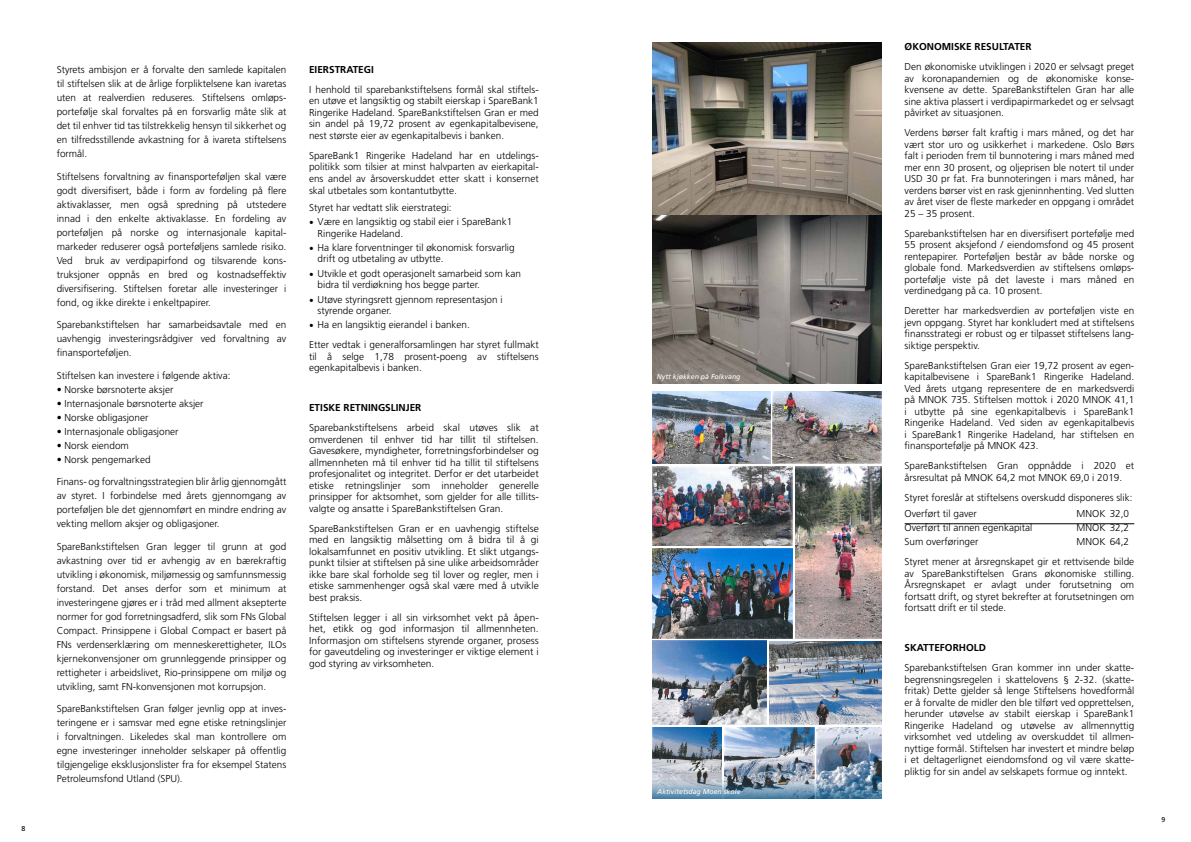
<style>
.page{position:relative;width:1191px;height:842px;background:#fff}
.page>*{position:absolute;margin:0;border:0;box-sizing:border-box;transform-origin:0 0}
.t1{font:300 10px/11.5px "Frutiger";color:#000;text-align:justify}
.t2{font:700 10px "Frutiger";color:#000}
.t3{font:italic 7px "Frutiger";color:#fff}
.t4{font:7px "Frutiger";color:#000}
.s1{font-family:"Minion Pro";font-weight:400;font-size:12px}
</style>
<div class="page">
<img style="left:652px;top:391px;width:118px;height:72px">
<img style="left:773px;top:391px;width:108px;height:72px">
<img style="left:795px;top:466px;width:87px;height:172px">
<img style="left:652px;top:466px;width:140px;height:79px">
<img style="left:652px;top:548px;width:140px;height:90px">
<img style="left:724px;top:728px;width:90px;height:52px">
<img style="left:817px;top:728px;width:65px;height:52px">
<img style="left:652px;top:728px;width:69px;height:52px">
<img style="left:769px;top:641px;width:113px;height:84px">
<img style="left:652px;top:641px;width:114px;height:84px">
<img style="left:652px;top:43px;width:230px;height:340px">
<svg style="left:652px;top:780px;width:230px;height:19px;background:#6e90a9"></svg>
<hr style="left:904px;top:523px;width:230px;height:1px;background:#000">
<p class="t4" style="left:22px;top:824px;width:5px">8</p>
<p class="t1" style="left:57px;top:63px;width:231px;line-height:14px">Styrets ambisjon er å forvalte den samlede kapitalen til stiftelsen slik at de årlige forpliktelsene kan ivaretas uten at realverdien reduseres. Stiftelsens omløps&shy;portefølje skal forvaltes på en forsvarlig måte slik at det til enhver tid tas tilstrekkelig hensyn til sikkerhet og en tilfredsstillende avkastning for å ivareta stiftelsens formål.</p>
<p class="t1" style="left:57px;top:169px;width:231px;line-height:14px">Stiftelsens forvaltning av finansporteføljen skal være godt diversifisert, både i form av fordeling på flere aktivaklasser, men også spredning på utstedere innad i den enkelte aktivaklasse. En fordeling av porteføljen på norske og internasjonale kapital&shy;markeder reduserer også porteføljens samlede risiko.<br>Ved bruk av verdipapirfond og tilsvarende kons&shy;truksjoner oppnås en bred og kostnadseffektiv diversifisering. Stiftelsen foretar alle investeringer i fond, og ikke direkte i enkeltpapirer.</p>
<p class="t1" style="left:57px;top:318px;width:231px;line-height:14px">Sparebankstiftelsen har samarbeidsavtale med en uavhengig investeringsrådgiver ved forvaltning av finansporteføljen.</p>
<p class="t1" style="left:57px;top:369px;width:175px">Stiftelsen kan investere i følgende aktiva:</p>
<p class="t1" style="left:57px;top:383px;width:118px">• Norske børsnoterte aksjer</p>
<p class="t1" style="left:57px;top:397px;width:148px">• Internasjonale børsnoterte aksjer</p>
<p class="t1" style="left:57px;top:411px;width:93px">• Norske obligasjoner</p>
<p class="t1" style="left:57px;top:425px;width:123px">• Internasjonale obligasjoner</p>
<p class="t1" style="left:57px;top:439px;width:74px">• Norsk eiendom</p>
<p class="t1" style="left:57px;top:453px;width:95px">• Norsk pengemarked</p>
<p class="t1" style="left:57px;top:475px;width:231px;line-height:14px">Finans- og forvaltningsstrategien blir årlig gjennomgått av styret. I forbindelse med årets gjennomgang av porteføljen ble det gjennomført en mindre endring av vekting mellom aksjer og obligasjoner.</p>
<p class="t1" style="left:57px;top:539px;width:231px;line-height:14px">SpareBankstiftelsen Gran legger til grunn at god avkastning over tid er avhengig av en bærekraftig utvikling i økonomisk, miljømessig og samfunnsmessig forstand. Det anses derfor som et minimum at investeringene gjøres er i tråd med allment aksepterte normer for god forretningsadferd, slik som FNs Global Compact. Prinsippene i Global Compact er basert på FNs verdenserklæring om menneskerettigheter, ILOs kjernekonvensjoner om grunnleggende prinsipper og rettigheter i arbeidslivet, Rio-prinsippene om miljø og utvikling, samt FN-konvensjonen mot korrupsjon.</p>
<p class="t1" style="left:57px;top:702px;width:231px;line-height:14px">SpareBankstiftelsen Gran følger jevnlig opp at inves&shy;teringene er i samsvar med egne etiske retningslinjer i forvaltningen. Likeledes skal man kontrollere om egne investeringer inneholder selskaper på offentlig tilgjengelige eksklusjonslister fra for eksempel Statens Petroleumsfond Utland (SPU).</p>
<p class="t2" style="left:309px;top:64px;width:66px">EIERSTRATEGI</p>
<p class="t1" style="left:309px;top:84px;width:231px">I henhold til sparebankstiftelsens formål skal stiftels&shy;en utøve et langsiktig og stabilt eierskap i SpareBank1<br>Ringerike Hadeland. SpareBankstiftelsen Gran er med sin andel på 19,72 prosent av egenkapitalbevisene, nest største eier av egenkapitalbevis i banken.</p>
<p class="t1" style="left:309px;top:150px;width:231px">SpareBank1 Ringerike Hadeland har en utdelings&shy;politikk som tilsier at minst halvparten av eierkapital&shy;ens andel av årsoverskuddet etter skatt i konsernet skal utbetales som kontantutbytte.</p>
<p class="t1" style="left:309px;top:202px;width:144px">Styret har vedtatt slik eierstrategi:</p>
<p class="t1" style="left:317px;top:216px;width:196px;text-indent:-9px"><span class="s1">•</span> Være en langsiktig og stabil eier i SpareBank1<br>Ringerike Hadeland.</p>
<p class="t1" style="left:317px;top:242px;width:199px;text-indent:-9px"><span class="s1">•</span> Ha klare forventninger til økonomisk forsvarlig drift og utbetaling av utbytte.</p>
<p class="t1" style="left:317px;top:268px;width:205px;text-indent:-9px"><span class="s1">•</span> Utvikle et godt operasjonelt samarbeid som kan bidra til verdiøkning hos begge parter.</p>
<p class="t1" style="left:317px;top:293px;width:187px;text-indent:-9px"><span class="s1">•</span> Utøve styringsrett gjennom representasjon i styrende organer.</p>
<p class="t1" style="left:309px;top:315px;width:231px;line-height:20px"><span class="s1">•</span> Ha en langsiktig eierandel i banken.<br>Etter vedtak i generalforsamlingen har styret fullmakt</p>
<p class="t1" style="left:309px;top:351px;width:231px">til å selge 1,78 prosent-poeng av stiftelsens egenkapitalbevis i banken.</p>
<p class="t2" style="left:309px;top:402px;width:114px">ETISKE RETNINGSLINJER</p>
<p class="t1" style="left:309px;top:422px;width:231px">Sparebankstiftelsens arbeid skal utøves slik at omverdenen til enhver tid har tillit til stiftelsen.<br>Gavesøkere, myndigheter, forretningsforbindelser og allmennheten må til enhver tid ha tillit til stiftelsens profesjonalitet og integritet. Derfor er det utarbeidet etiske retningslinjer som inneholder generelle prinsipper for aktsomhet, som gjelder for alle tillits&shy;valgte og ansatte i SpareBankstiftelsen Gran.</p>
<p class="t1" style="left:309px;top:523px;width:231px">SpareBankstiftelsen Gran er en uavhengig stiftelse med en langsiktig målsetting om å bidra til å gi lokalsamfunnet en positiv utvikling. Et slikt utgangs&shy;punkt tilsier at stiftelsen på sine ulike arbeidsområder ikke bare skal forholde seg til lover og regler, men i etiske sammenhenger også skal være med å utvikle best praksis.</p>
<p class="t1" style="left:309px;top:612px;width:231px">Stiftelsen legger i all sin virksomhet vekt på åpen&shy;het, etikk og god informasjon til allmennheten.<br>Informasjon om stiftelsens styrende organer, prosess for gaveutdeling og investeringer er viktige element i god styring av virksomheten.</p>
<p class="t3" style="left:657px;top:372px;width:85px">Nytt kjøkken på Folkvang</p>
<p class="t3" style="left:657px;top:787px;width:85px">Aktivitetsdag Moen skole</p>
<p class="t2" style="left:904px;top:41px;width:128px">ØKONOMISKE RESULTATER</p>
<p class="t1" style="left:904px;top:61px;width:231px">Den økonomiske utviklingen i 2020 er selvsagt preget av koronapandemien og de økonomiske konse&shy;kvensene av dette. SpareBankstiftelen Gran har alle sine aktiva plassert i verdipapirmarkedet og er selvsagt påvirket av situasjonen.</p>
<p class="t1" style="left:904px;top:127px;width:231px">Verdens børser falt kraftig i mars måned, og det har vært stor uro og usikkerhet i markedene. Oslo Børs falt i perioden frem til bunnotering i mars måned med mer enn 30 prosent, og oljeprisen ble notert til under USD 30 pr fat. Fra bunnoteringen i mars måned, har verdens børser vist en rask gjeninnhenting. Ved slutten av året viser de fleste markeder en oppgang i området 25 – 35 prosent.</p>
<p class="t1" style="left:904px;top:227px;width:231px">Sparebankstiftelsen har en diversifisert portefølje med 55 prosent aksjefond / eiendomsfond og 45 prosent rentepapirer. Porteføljen består av både norske og globale fond. Markedsverdien av stiftelsens omløps&shy;portefølje viste på det laveste i mars måned en verdinedgang på ca. 10 prosent.</p>
<p class="t1" style="left:904px;top:305px;width:231px">Deretter har markedsverdien av porteføljen viste en jevn oppgang. Styret har konkludert med at stiftelsens finansstrategi er robust og er tilpasset stiftelsens lang&shy;siktige perspektiv.</p>
<p class="t1" style="left:904px;top:359px;width:231px">SpareBankstiftelsen Gran eier 19,72 prosent av egen&shy;kapitalbevisene i SpareBank1 Ringerike Hadeland.<br>Ved årets utgang representere de en markedsverdi på MNOK 735. Stiftelsen mottok i 2020 MNOK 41,1 i utbytte på sine egenkapitalbevis i SpareBank1<br>Ringerike Hadeland. Ved siden av egenkapitalbevis i SpareBank1 Ringerike Hadeland, har stiftelsen en finansportefølje på MNOK 423.</p>
<p class="t1" style="left:904px;top:460px;width:231px">SpareBankstiftelsen Gran oppnådde i 2020 et årsresultat på MNOK 64,2 mot MNOK 69,0 i 2019.</p>
<p class="t1" style="left:904px;top:489px;width:229px;line-height:16.8px">Styret foreslår at stiftelsens overskudd disponeres slik:<br>Overført til gaver</p>
<p class="t1" style="left:1076px;top:508px;width:54px">MNOK 32,0</p>
<p class="t1" style="left:904px;top:522px;width:129px">Overført til annen egenkapital</p>
<p class="t1" style="left:1076px;top:522px;width:54px">MNOK 32,2</p>
<p class="t1" style="left:904px;top:536px;width:75px">Sum overføringer</p>
<p class="t1" style="left:904px;top:532px;width:231px;line-height:20px;text-indent:172px">MNOK 64,2<br>Styret mener at årsregnskapet gir et rettvisende bilde</p>
<p class="t1" style="left:904px;top:568px;width:231px">av SpareBankstiftelsen Grans økonomiske stilling.<br>Årsregnskapet er avlagt under forutsetning om fortsatt drift, og styret bekrefter at forutsetningen om fortsatt drift er til stede.</p>
<p class="t2" style="left:904px;top:642px;width:83px">SKATTEFORHOLD</p>
<p class="t1" style="left:904px;top:662px;width:231px">Sparebankstiftelsen Gran kommer inn under skatte&shy;begrensningsregelen i skattelovens § 2-32. (skatte&shy;fritak) Dette gjelder så lenge Stiftelsens hovedformål er å forvalte de midler den ble tilført ved opprettelsen, herunder utøvelse av stabilt eierskap i SpareBank1<br>Ringerike Hadeland og utøvelse av allmennyttig virksomhet ved utdeling av overskuddet til allmen&shy;nyttige formål. Stiftelsen har investert et mindre beløp i et deltagerlignet eiendomsfond og vil være skatte&shy;pliktig for sin andel av selskapets formue og inntekt.</p>
<p class="t4" style="left:1161px;top:815px;width:5px">9</p>
</div>
